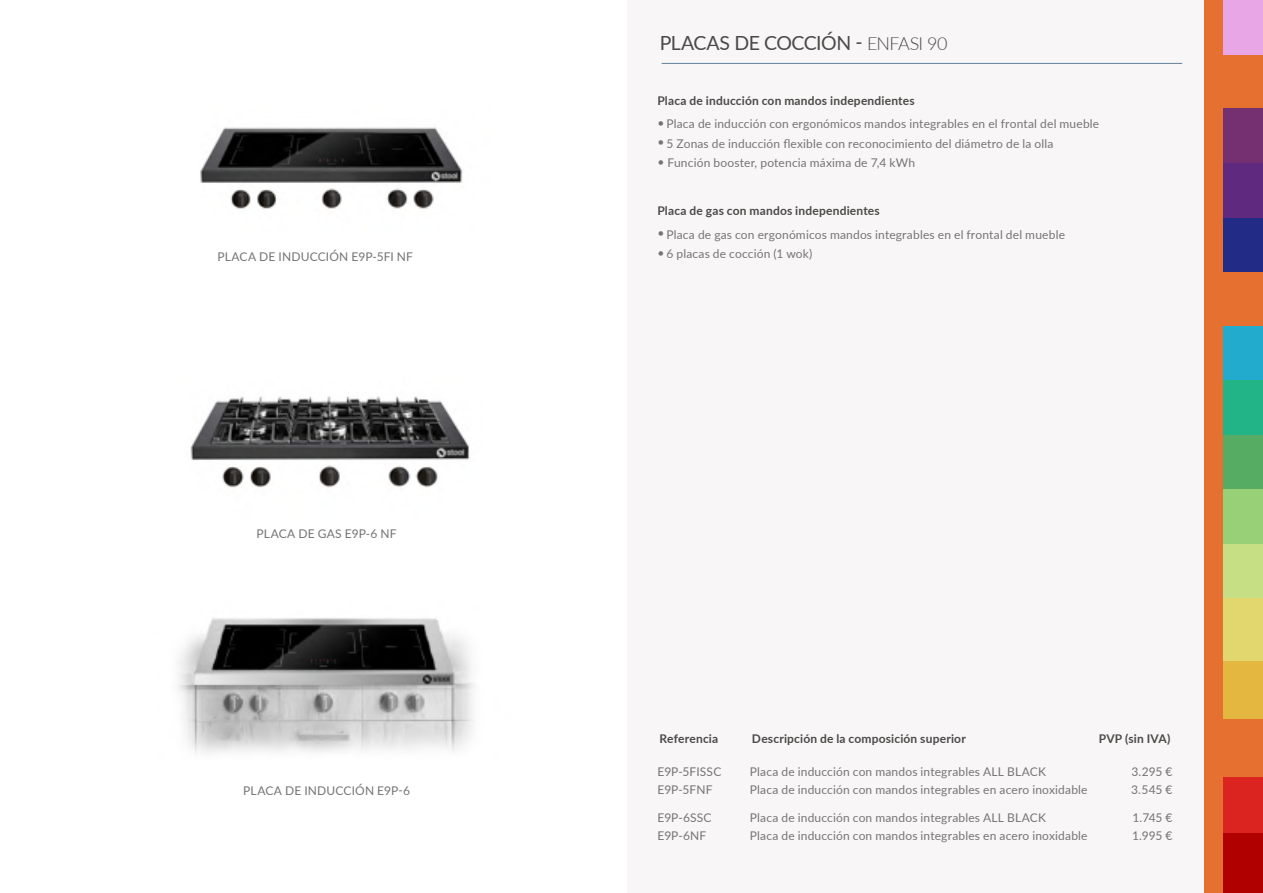
<style>
.page{position:relative;width:1263px;height:893px;background:#fff}
.page>*{position:absolute;margin:0;border:0;box-sizing:border-box;transform-origin:0 0}
.t1{font:19.5px "Lato";letter-spacing:-.025em;color:#4a4a49}
.t2{font:12px/18px "Lato";letter-spacing:.015em;color:#757474}
.t3{font:700 12px "Lato";letter-spacing:.015em;color:#4a4a49}
.s1{font-weight:300;font-size:18px}
</style>
<div class="page">
<div style="left:627px;top:0;width:636px;height:893px;background:#f8f6f6"></div>
<img style="left:200px;top:127px;width:263px;height:82px">
<img style="left:190px;top:396px;width:280px;height:92px">
<hr style="left:662px;top:63px;width:520px;height:1px;background:#60839c">
<img style="left:178px;top:618px;width:296px;height:135px">
<div style="left:1205px;top:0;width:58px;height:893px;background:#e67030"></div>
<div style="left:1223px;top:0;width:40px;height:54px;background:#e9a6e7"></div>
<div style="left:1223px;top:775px;width:40px;height:59px;background:#db2320"></div>
<div style="left:1223px;top:833px;width:40px;height:60px;background:#b10000"></div>
<div style="left:1223px;top:217px;width:40px;height:55px;background:#222b85"></div>
<div style="left:1223px;top:718px;width:40px;height:58px;background:#e67030"></div>
<div style="left:1223px;top:326px;width:40px;height:55px;background:#22abcc"></div>
<div style="left:1223px;top:108px;width:40px;height:55px;background:#753071"></div>
<div style="left:1223px;top:380px;width:40px;height:55px;background:#22b487"></div>
<div style="left:1223px;top:435px;width:40px;height:54px;background:#57ac64"></div>
<div style="left:1223px;top:489px;width:40px;height:55px;background:#98d077"></div>
<div style="left:1223px;top:544px;width:40px;height:54px;background:#c7df84"></div>
<div style="left:1223px;top:163px;width:40px;height:54px;background:#5e297e"></div>
<div style="left:1223px;top:660px;width:40px;height:58px;background:#e4b740"></div>
<div style="left:1223px;top:598px;width:40px;height:62px;background:#e2d76f"></div>
<p class="t2" style="left:217px;top:247px;width:197px">PLACA DE INDUCCIÓN E9P-5FI NF</p>
<p class="t2" style="left:257px;top:524px;width:142px">PLACA DE GAS E9P-6 NF</p>
<p class="t2" style="left:243px;top:781px;width:168px">PLACA DE INDUCCIÓN E9P-6</p>
<h1 class="t1" style="left:660px;top:29px;width:289px">PLACAS DE COCCIÓN - <span class="s1">ENFASI 90</span></h1>
<p class="t3" style="left:657px;top:91px;width:259px">Placa de inducción con mandos independientes</p>
<p class="t2" style="left:657px;top:115px;width:443px">• Placa de inducción con ergonómicos mandos integrables en el frontal del mueble</p>
<p class="t2" style="left:657px;top:134px;width:397px">• 5 Zonas de inducción flexible con reconocimiento del diámetro de la olla</p>
<p class="t2" style="left:657px;top:154px;width:259px">• Función booster, potencia máxima de 7,4 kWh</p>
<p class="t3" style="left:657px;top:202px;width:224px">Placa de gas con mandos independientes</p>
<p class="t2" style="left:657px;top:225px;width:409px">• Placa de gas con ergonómicos mandos integrables en el frontal del mueble</p>
<p class="t2" style="left:657px;top:244px;width:156px">• 6 placas de cocción (1 wok)</p>
<p class="t3" style="left:659px;top:730px;width:60px">Referencia</p>
<p class="t3" style="left:752px;top:730px;width:215px">Descripción de la composición superior</p>
<p class="t3" style="left:1099px;top:730px;width:73px">PVP (sin IVA)</p>
<p class="t2" style="left:657px;top:762px;width:65px">E9P-5FISSC<br>E9P-5FNF</p>
<p class="t2" style="left:750px;top:762px;width:339px">Placa de inducción con mandos integrables ALL BLACK<br>Placa de inducción con mandos integrables en acero inoxidable</p>
<p class="t2" style="left:1131px;top:762px;width:43px">3.295 €<br>3.545 €</p>
<p class="t2" style="left:657px;top:808px;width:56px">E9P-6SSC<br>E9P-6NF</p>
<p class="t2" style="left:750px;top:808px;width:339px">Placa de inducción con mandos integrables ALL BLACK<br>Placa de inducción con mandos integrables en acero inoxidable</p>
<p class="t2" style="left:1132px;top:808px;width:42px">1.745 €<br>1.995 €</p>
</div>
